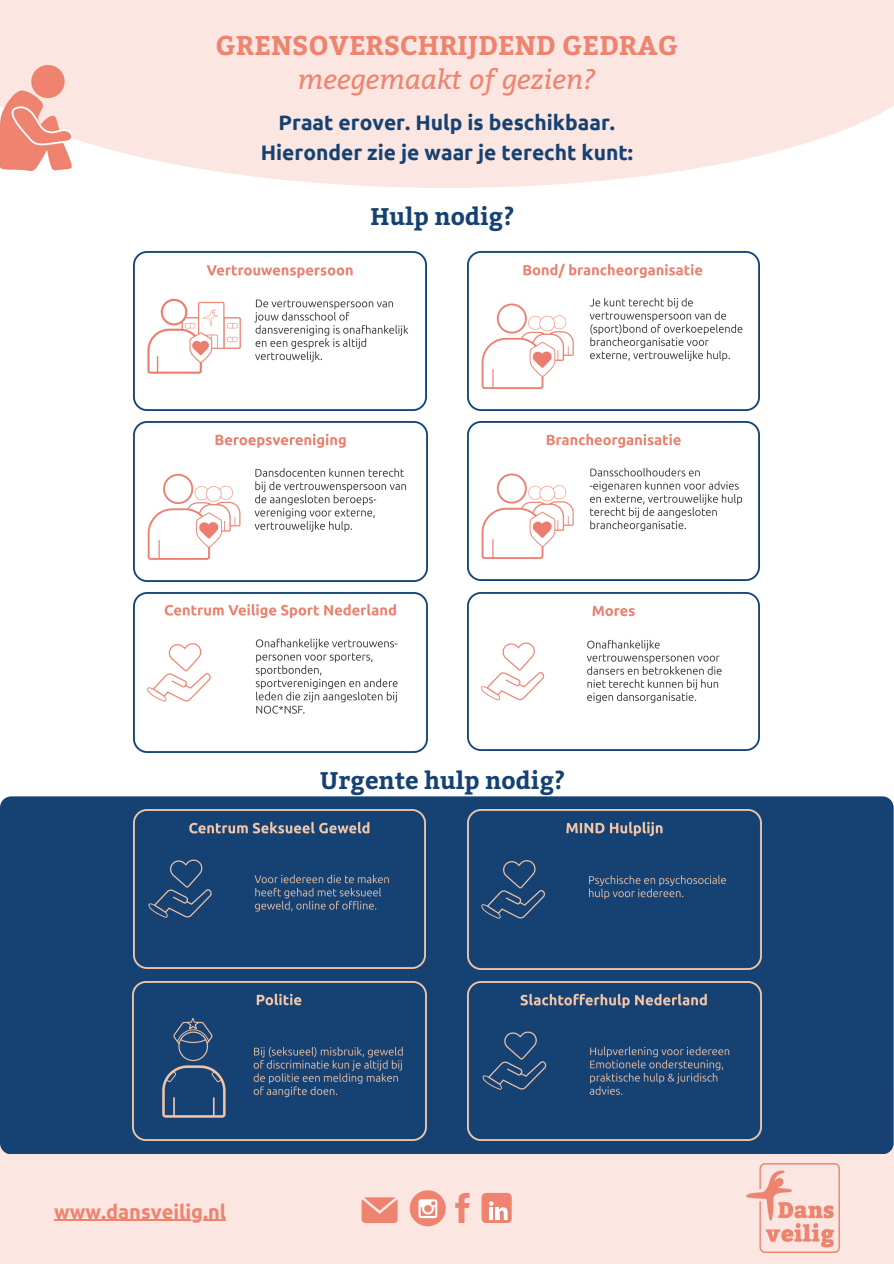
<style>
.page{position:relative;width:894px;height:1264px;background:#fff}
.page>*{position:absolute;margin:0;border:0;box-sizing:border-box;transform-origin:0 0}
.t1{font:700 27px "Bitter";color:#ee846f}
.t2{font:italic 27px "Bitter";color:#ee846f}
.t3{font:700 24px "Bitter";color:#154273}
.t4{font:700 21px "Ubuntu";color:#154273}
.t5{font:700 19.95px "Ubuntu";color:#ee846f}
</style>
<div class="page">
<img style="left:467px;top:592px;width:292px;height:159px">
<img style="left:134px;top:252px;width:292px;height:158px">
<img style="left:134px;top:592px;width:293px;height:160px">
<div style="left:0;top:1089px;width:893px;height:174px;background:#fbe6e2"></div>
<img style="left:746px;top:1163px;width:93px;height:89px">
<div style="left:409px;top:1190px;width:36px;height:36px;background:#ee846f;border-radius:50%"></div>
<svg style="left:418px;top:1199px;width:19px;height:19px"></svg>
<svg style="left:455px;top:1193px;width:14px;height:29px"></svg>
<div style="left:481px;top:1192px;width:30px;height:30px;background:#ee846f;border-radius:5px"></div>
<svg style="left:489px;top:1201px;width:18px;height:18px"></svg>
<svg style="left:361px;top:1197px;width:36px;height:25px"></svg>
<hr style="left:54px;top:1219px;width:172px;height:1px;background:#ee846f">
<img style="left:134px;top:422px;width:293px;height:159px">
<div style="left:243px;top:544px;width:143px;height:30px;background:#fff"></div>
<img style="left:467px;top:422px;width:292px;height:158px">
<div style="left:581px;top:547px;width:142px;height:27px;background:#fff"></div>
<img style="left:467px;top:252px;width:292px;height:158px">
<div style="left:581px;top:378px;width:142px;height:25px;background:#fff"></div>
<svg style="left:0;top:0;width:893px;height:188px;background:#fbe8e5"></svg>
<img style="left:0;top:65px;width:72px;height:105px">
<div style="left:0;top:796px;width:893px;height:358px;background:#154273;border-radius:11px"></div>
<img style="left:134px;top:810px;width:291px;height:158px">
<img style="left:132px;top:981px;width:294px;height:159px">
<img style="left:467px;top:810px;width:293px;height:159px">
<img style="left:467px;top:981px;width:293px;height:159px">
<h2 class="t1" style="left:215px;top:26px;width:464px">GRENSOVERSCHRIJDEND GEDRAG</h2>
<p class="t2" style="left:298px;top:60px;width:299px">meegemaakt of gezien?</p>
<p class="t4" style="left:278px;top:111px;width:338px">Praat erover. Hulp is beschikbaar.</p>
<h3 class="t4" style="left:260px;top:140px;width:373px">Hieronder zie je waar je terecht kunt:</h3>
<h1 class="t3" style="left:370px;top:199px;width:145px">Hulp nodig?</h1>
<p class="t3" style="left:320px;top:763px;width:247px">Urgente hulp nodig?</p>
<p class="t5" style="left:54px;top:1200px;width:173px">www.dansveilig.nl</p>
</div>
